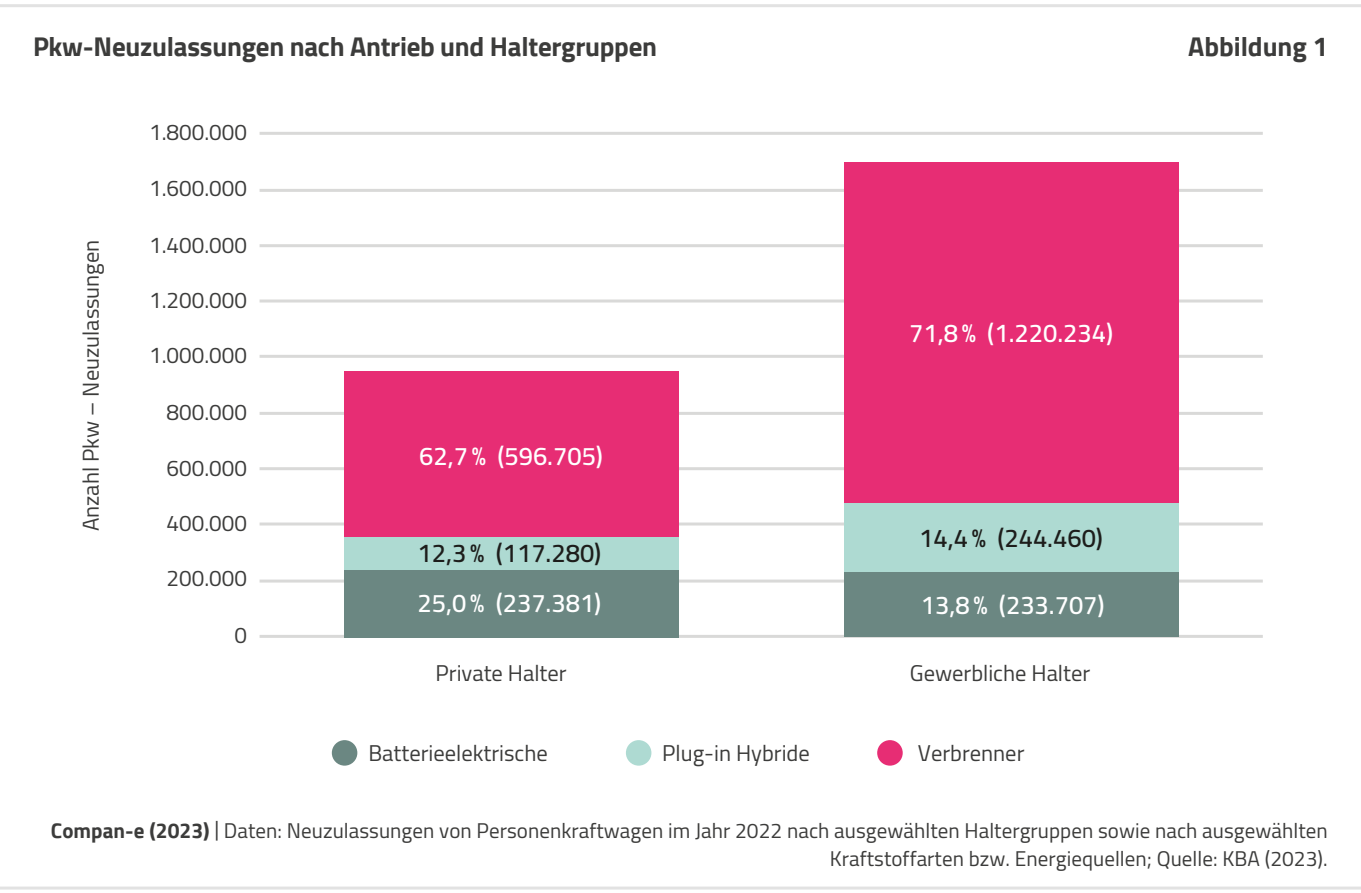
<style>
.page{position:relative;width:1361px;height:893px;background:#fff}
.page>*{position:absolute;margin:0;border:0;box-sizing:border-box;transform-origin:0 0}
.t1{font:700 27px "Cairo";letter-spacing:-.01em;color:#3c3c3b}
.t2{font:600 25.5px "Cairo";color:#fff}
.t3{font:600 25.5px "Cairo";color:#1d1d1b}
.t4{font:22.5px "Cairo";color:#3c3c3b}
.t5{font:21px/27.9px "Cairo";letter-spacing:.005em;color:#3c3c3b;text-align:right}
.s1{font-weight:700}
</style>
<div class="page">
<div style="left:877px;top:740px;width:25px;height:26px;background:#e72d74;border-radius:50%"></div>
<div style="left:626px;top:740px;width:25px;height:26px;background:#aedad2;border-radius:50%"></div>
<div style="left:332px;top:740px;width:25px;height:26px;background:#6b8782;border-radius:50%"></div>
<hr style="left:259px;top:132px;width:1003px;height:3px;background:#d9d9d8">
<hr style="left:259px;top:189px;width:1003px;height:3px;background:#d9d9d8">
<hr style="left:259px;top:244px;width:1003px;height:3px;background:#d9d9d8">
<hr style="left:259px;top:299px;width:1003px;height:3px;background:#d9d9d8">
<hr style="left:259px;top:355px;width:1003px;height:3px;background:#d9d9d8">
<hr style="left:259px;top:412px;width:1003px;height:3px;background:#d9d9d8">
<hr style="left:259px;top:467px;width:1003px;height:3px;background:#d9d9d8">
<hr style="left:259px;top:522px;width:1003px;height:3px;background:#d9d9d8">
<hr style="left:259px;top:580px;width:1003px;height:3px;background:#d9d9d8">
<hr style="left:259px;top:635px;width:1003px;height:3px;background:#d9d9d8">
<div style="left:844px;top:572px;width:334px;height:65px;background:#6b8782"></div>
<div style="left:344px;top:570px;width:334px;height:67px;background:#6b8782"></div>
<div style="left:844px;top:502px;width:334px;height:70px;background:#aedad2"></div>
<div style="left:344px;top:537px;width:334px;height:33px;background:#aedad2"></div>
<div style="left:844px;top:162px;width:334px;height:340px;background:#e72d74"></div>
<div style="left:344px;top:371px;width:334px;height:166px;background:#e72d74"></div>
<hr style="left:0;top:4px;width:1361px;height:3px;background:#e2e2e2">
<hr style="left:0;top:886px;width:1361px;height:3px;background:#e2e2e2">
<p class="t1" style="left:33px;top:31px;width:625px">Pkw-Neuzulassungen nach Antrieb und Haltergruppen</p>
<p class="t4" style="left:149px;top:114px;width:99px">1.800.000</p>
<p class="t4" style="left:72px;top:531px;width:293px;rotate:-90deg">Anzahl Pkw – Neuzulassungen</p>
<p class="t4" style="left:149px;top:169px;width:99px">1.600.000</p>
<p class="t4" style="left:149px;top:226px;width:99px">1.400.000</p>
<p class="t4" style="left:149px;top:281px;width:99px">1.200.000</p>
<p class="t4" style="left:149px;top:337px;width:99px">1.000.000</p>
<p class="t4" style="left:167px;top:394px;width:82px">800.000</p>
<p class="t4" style="left:167px;top:449px;width:82px">600.000</p>
<p class="t4" style="left:167px;top:504px;width:82px">400.000</p>
<p class="t4" style="left:167px;top:560px;width:82px">200.000</p>
<p class="t4" style="left:234px;top:617px;width:14px">0</p>
<p class="t2" style="left:419px;top:434px;width:185px">62,7 % (596.705)</p>
<p class="t3" style="left:418px;top:532px;width:185px">12,3 % (117.280)</p>
<p class="t2" style="left:909px;top:311px;width:205px">71,8 % (1.220.234)</p>
<p class="t3" style="left:919px;top:516px;width:185px">14,4 % (244.460)</p>
<p class="t2" style="left:418px;top:582px;width:185px">25,0 % (237.381)</p>
<p class="t2" style="left:921px;top:583px;width:185px">13,8 % (233.707)</p>
<p class="t4" style="left:436px;top:655px;width:133px">Private Halter</p>
<p class="t4" style="left:910px;top:655px;width:182px">Gewerbliche Halter</p>
<p class="t4" style="left:368px;top:734px;width:181px">Batterieelektrische</p>
<p class="t4" style="left:662px;top:734px;width:149px">Plug-in Hybride</p>
<p class="t4" style="left:918px;top:734px;width:108px">Verbrenner</p>
<p class="t1" style="left:1188px;top:31px;width:141px">Abbildung 1</p>
<p class="t5" style="left:51px;top:816px;width:1278px"><span class="s1">Compan-e (2023)</span> | Daten: Neuzulassungen von Personenkraftwagen im Jahr 2022 nach ausgewählten Haltergruppen sowie nach ausgewählten<br>Kraftstoffarten bzw. Energiequellen; Quelle: KBA (2023).</p>
</div>
